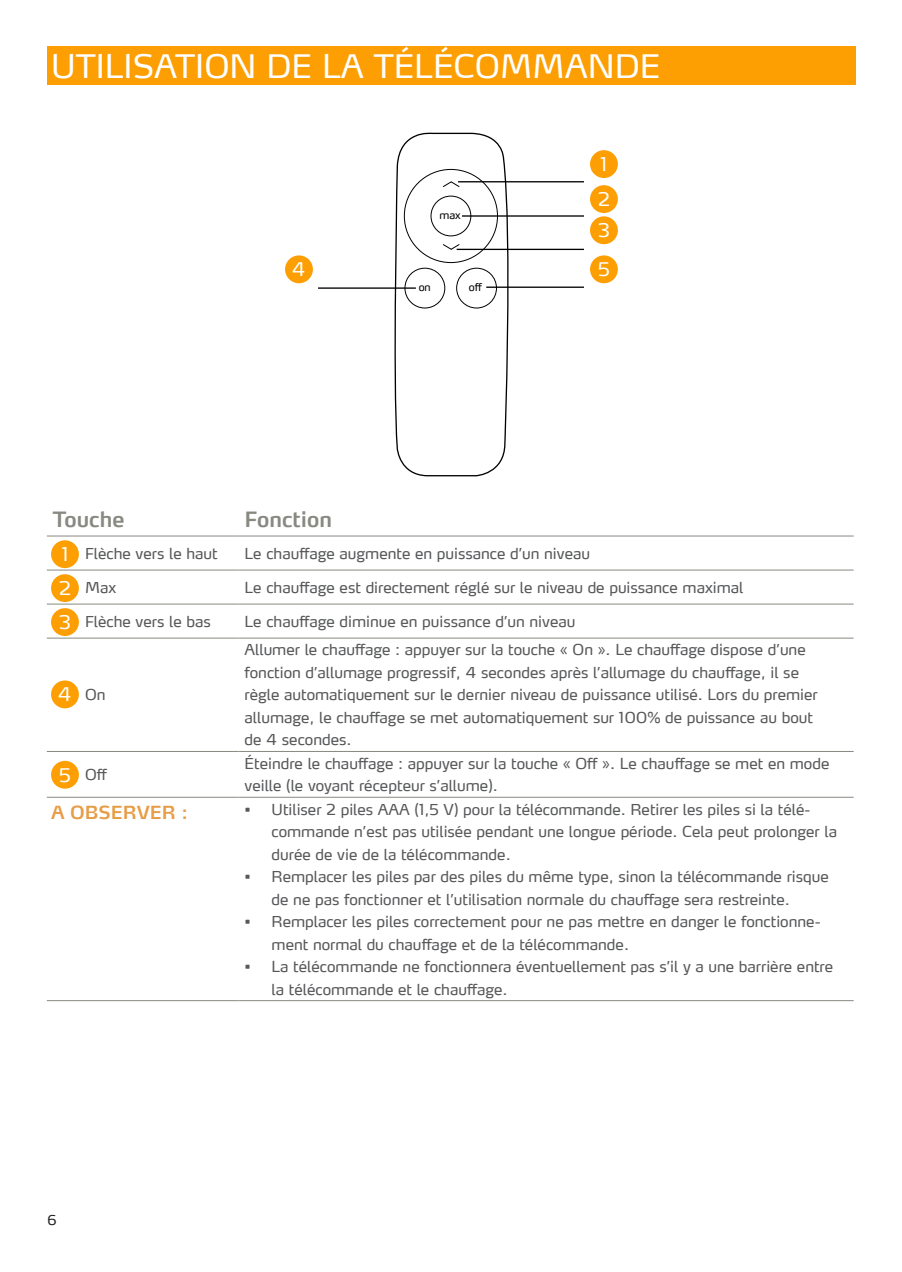
<style>
.page{position:relative;width:902px;height:1272px;background:#fff}
.page>*{position:absolute;margin:0;border:0;box-sizing:border-box;transform-origin:0 0}
.Überschrift{font:32.25px "Max LF";color:#fff}
.t1{font:600 21px "Max LF";color:#888a81}
.t2{font:18.75px "Max LF";color:#fff}
.Hinweis{font:600 18px "Max LF";color:#e79d47}
.Fließtext{font:15px/22.5px "Max LF";color:#57585a}
.t3{font:13.5px "Max LF";color:#231f20}
.t4{font:10.5px "Max LF";color:#000}
</style>
<div class="page">
<hr style="left:47px;top:535px;width:191px;height:1px;background:#888a81">
<hr style="left:238px;top:535px;width:615px;height:1px;background:#888a81">
<hr style="left:47px;top:569px;width:191px;height:1px;background:#888a81">
<hr style="left:238px;top:569px;width:615px;height:1px;background:#888a81">
<hr style="left:47px;top:603px;width:191px;height:1px;background:#888a81">
<hr style="left:238px;top:603px;width:615px;height:1px;background:#888a81">
<hr style="left:47px;top:637px;width:191px;height:1px;background:#888a81">
<hr style="left:238px;top:637px;width:615px;height:1px;background:#888a81">
<hr style="left:47px;top:751px;width:191px;height:1px;background:#888a81">
<hr style="left:238px;top:751px;width:615px;height:1px;background:#888a81">
<hr style="left:47px;top:796px;width:191px;height:1px;background:#888a81">
<hr style="left:238px;top:796px;width:615px;height:1px;background:#888a81">
<hr style="left:47px;top:1000px;width:191px;height:1px;background:#888a81">
<hr style="left:238px;top:1000px;width:615px;height:1px;background:#888a81">
<svg style="left:394px;top:132px;width:118px;height:345px"></svg>
<hr style="left:458px;top:181px;width:126px;height:1px;background:#000">
<hr style="left:462px;top:215px;width:122px;height:2px;background:#000">
<hr style="left:456px;top:249px;width:128px;height:1px;background:#000">
<hr style="left:486px;top:286px;width:98px;height:2px;background:#000">
<hr style="left:318px;top:287px;width:98px;height:2px;background:#000">
<div style="left:590px;top:185px;width:27px;height:28px;background:#fd9e02;border-radius:50%"></div>
<div style="left:51px;top:574px;width:28px;height:28px;background:#fd9e02;border-radius:50%"></div>
<div style="left:47px;top:47px;width:808px;height:38px;background:#fd9e02"></div>
<div style="left:590px;top:150px;width:27px;height:28px;background:#fd9e02;border-radius:50%"></div>
<div style="left:51px;top:540px;width:28px;height:28px;background:#fd9e02;border-radius:50%"></div>
<div style="left:590px;top:216px;width:27px;height:28px;background:#fd9e02;border-radius:50%"></div>
<div style="left:51px;top:608px;width:28px;height:28px;background:#fd9e02;border-radius:50%"></div>
<div style="left:285px;top:255px;width:28px;height:28px;background:#fd9e02;border-radius:50%"></div>
<div style="left:51px;top:680px;width:28px;height:28px;background:#fd9e02;border-radius:50%"></div>
<div style="left:590px;top:255px;width:27px;height:28px;background:#fd9e02;border-radius:50%"></div>
<div style="left:51px;top:760px;width:28px;height:28px;background:#fd9e02;border-radius:50%"></div>
<p class="Überschrift" style="left:51px;top:46px;width:610px">UTILISATION DE LA TÉLÉCOMMANDE</p>
<p class="Überschrift" style="left:51px;top:46px;width:95px">TITRE</p>
<p class="t2" style="left:600px;top:152px;width:8px">1</p>
<p class="t2" style="left:292px;top:258px;width:15px">4</p>
<p class="t4" style="left:439px;top:209px;width:23px">max</p>
<p class="t4" style="left:418px;top:280px;width:14px">on</p>
<p class="t4" style="left:469px;top:280px;width:15px">off</p>
<p class="t2" style="left:597px;top:187px;width:14px">2</p>
<p class="t2" style="left:598px;top:219px;width:14px">3</p>
<p class="t2" style="left:598px;top:258px;width:13px">5</p>
<p class="t1" style="left:53px;top:506px;width:73px">Touche</p>
<p class="t1" style="left:244px;top:506px;width:89px">Fonction</p>
<p class="Fließtext" style="left:85px;top:541px;width:134px">Flèche vers le haut</p>
<p class="Fließtext" style="left:244px;top:541px;width:347px">Le chauffage augmente en puissance d’un niveau</p>
<p class="Fließtext" style="left:85px;top:575px;width:33px">Max</p>
<p class="Fließtext" style="left:244px;top:575px;width:500px">Le chauffage est directement réglé sur le niveau de puissance maximal</p>
<p class="Fließtext" style="left:85px;top:609px;width:127px">Flèche vers le bas</p>
<p class="Fließtext" style="left:244px;top:609px;width:332px">Le chauffage diminue en puissance d’un niveau</p>
<p class="t2" style="left:62px;top:542px;width:8px">1</p>
<p class="t2" style="left:59px;top:576px;width:14px">2</p>
<p class="t2" style="left:59px;top:610px;width:14px">3</p>
<p class="t2" style="left:58px;top:683px;width:15px">4</p>
<p class="Fließtext" style="left:85px;top:683px;width:22px">On</p>
<p class="t2" style="left:59px;top:763px;width:13px">5</p>
<p class="Fließtext" style="left:85px;top:763px;width:23px">Off</p>
<p class="Fließtext" style="left:244px;top:638px;width:574px">Allumer le chauffage : appuyer sur la touche « On ». Le chauffage dispose d’une fonction d’allumage progressif, 4 secondes après l’allumage du chauffage, il se règle automatiquement sur le dernier niveau de puissance utilisé. Lors du premier allumage, le chauffage se met automatiquement sur 100% de puissance au bout de 4 secondes.</p>
<p class="Fließtext" style="left:244px;top:751px;width:586px">Éteindre le chauffage : appuyer sur la touche « Off ». Le chauffage se met en mode veille (le voyant récepteur s’allume).</p>
<p class="Hinweis" style="left:51px;top:801px;width:138px">A OBSERVER :</p>
<p class="Fließtext" style="left:271px;top:797px;width:567px;text-indent:-27px">• Utiliser 2 piles AAA (1,5 V) pour la télécommande. Retirer les piles si la télé&shy;commande n’est pas utilisée pendant une longue période. Cela peut prolonger la durée de vie de la télécommande.</p>
<p class="Fließtext" style="left:271px;top:865px;width:558px;text-indent:-27px">• Remplacer les piles par des piles du même type, sinon la télécommande risque de ne pas fonctionner et l’utilisation normale du chauffage sera restreinte.</p>
<p class="Fließtext" style="left:271px;top:910px;width:550px;text-indent:-27px">• Remplacer les piles correctement pour ne pas mettre en danger le fonctionne&shy;ment normal du chauffage et de la télécommande.</p>
<p class="Fließtext" style="left:271px;top:955px;width:563px;text-indent:-27px">• La télécommande ne fonctionnera éventuellement pas s’il y a une barrière entre la télécommande et le chauffage.</p>
<p class="t3" style="left:47px;top:1211px;width:11px">6</p>
</div>
